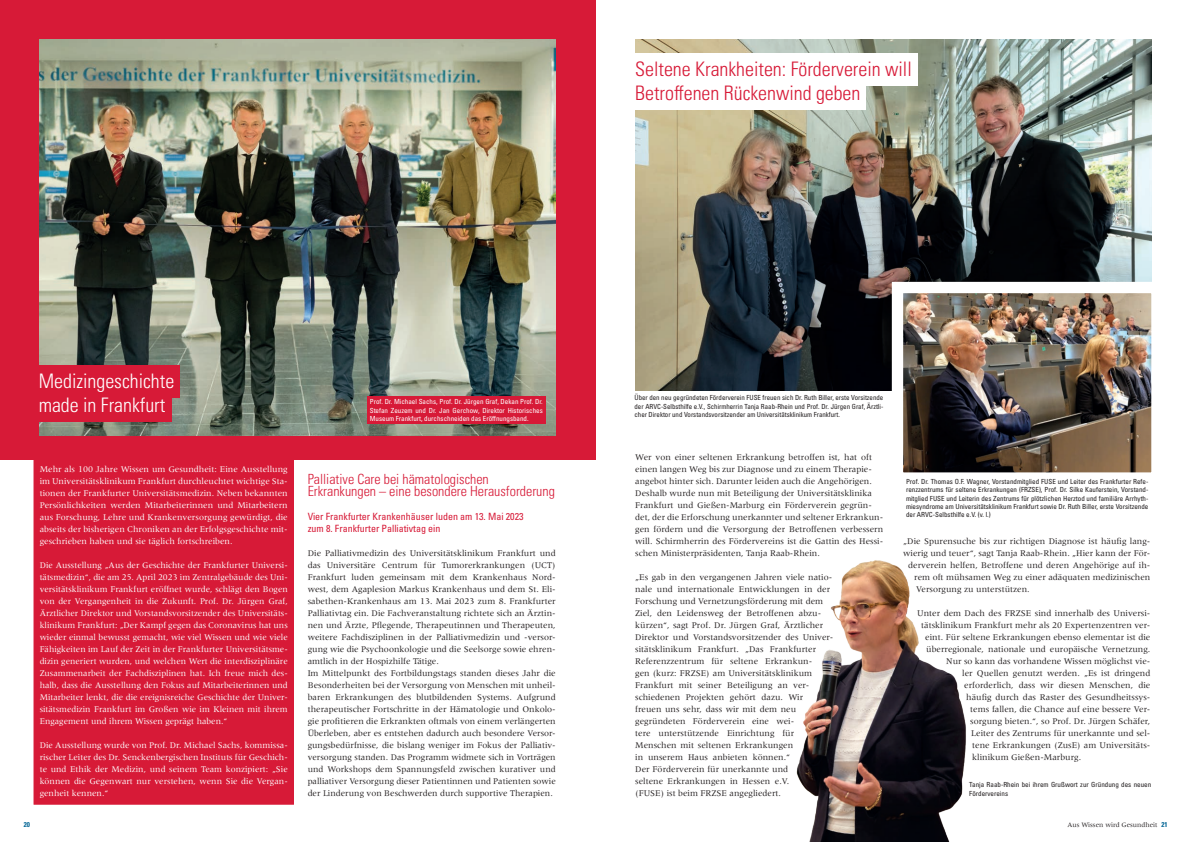
<style>
.page{position:relative;width:1191px;height:842px;background:#fff}
.page>*{position:absolute;margin:0;border:0;box-sizing:border-box;transform-origin:0 0}
.t1{font:300 condensed 20px/24px "Univers LT Pro";color:#d71a37}
.t2{font:300 condensed 20px/24px "Univers LT Pro";color:#fff}
.t3{font:300 condensed 14px/12px "Univers LT Pro";color:#d71a37}
.t4{font:condensed 10px/12px "Univers LT Pro";color:#d71a37}
.t5{font:9px/12px "Meridien LT Pro";color:#231f20}
.t6{font:9px/12px "Meridien LT Pro";color:#fff;text-align:justify}
.t7{font:condensed 7px/8.4px "Univers LT Pro";color:#231f20;text-align:justify}
.t8{font:condensed 7px/8.4px "Univers LT Pro";color:#fff;text-align:justify}
.t9{font:7px "Meridien LT Pro";color:#231f20}
.t10{font:700 condensed 7px "Univers LT Pro";color:#006494}
.s1{font-family:"Univers LT Pro";font-weight:700;font-stretch:condensed;color:#006494}
</style>
<div class="page">
<div style="left:0;top:0;width:595px;height:460px;background:#d71a37"></div>
<img style="left:40px;top:40px;width:516px;height:396px">
<img style="left:635px;top:40px;width:516px;height:351px">
<img style="left:886px;top:276px;width:266px;height:197px">
<img style="left:796px;top:560px;width:170px;height:282px">
<div style="left:34px;top:441px;width:260px;height:364px;background:#d71a37;border:1px solid #d71a37"></div>
<div style="left:33px;top:365px;width:147px;height:32px;background:#d71a37"></div>
<div style="left:33px;top:389px;width:138px;height:32px;background:#d71a37"></div>
<div style="left:629px;top:53px;width:288px;height:32px;background:#fff"></div>
<div style="left:629px;top:77px;width:237px;height:32px;background:#fff"></div>
<div style="left:367px;top:396px;width:178px;height:28px;background:#d71a37"></div>
<h1 class="t1" style="left:635px;top:56px;width:278px">Seltene Krankheiten: Förderverein will<br>Betroffenen Rückenwind geben</h1>
<h1 class="t2" style="left:39px;top:368px;width:137px">Medizingeschichte made in Frankfurt</h1>
<p class="t6" style="left:40px;top:463px;width:250px">Mehr als 100 Jahre Wissen um Gesundheit: Eine Ausstellung im Universitätsklinikum Frankfurt durchleuchtet wichtige Sta&shy;tionen der Frankfurter Universitätsmedizin. Neben bekannten Persönlichkeiten werden Mitarbeiterinnen und Mitarbeitern aus Forschung, Lehre und Krankenversorgung gewürdigt, die abseits der bisherigen Chroniken an der Erfolgsgeschichte mit&shy;geschrieben haben und sie täglich fortschreiben.</p>
<p class="t6" style="left:40px;top:559px;width:250px">Die Ausstellung „Aus der Geschichte der Frankfurter Universi&shy;tätsmedizin“, die am 25. April 2023 im Zentralgebäude des Uni&shy;versitätsklinikum Frankfurt eröffnet wurde, schlägt den Bogen von der Vergangenheit in die Zukunft. Prof. Dr. Jürgen Graf, Ärztlicher Direktor und Vorstandsvorsitzender des Universitäts&shy;klinikum Frankfurt: „Der Kampf gegen das Coronavirus hat uns wieder einmal bewusst gemacht, wie viel Wissen und wie viele Fähigkeiten im Lauf der Zeit in der Frankfurter Universitätsme&shy;dizin generiert wurden, und welchen Wert die interdisziplinäre Zusammenarbeit der Fachdisziplinen hat. Ich freue mich des&shy;halb, dass die Ausstellung den Fokus auf Mitarbeiterinnen und Mitarbeiter lenkt, die die ereignisreiche Geschichte der Univer&shy;sitätsmedizin Frankfurt im Großen wie im Kleinen mit ihrem Engagement und ihrem Wissen geprägt haben.“</p>
<p class="t6" style="left:40px;top:739px;width:250px">Die Ausstellung wurde von Prof. Dr. Michael Sachs, kommissa&shy;rischer Leiter des Dr. Senckenbergischen Instituts für Geschich&shy;te und Ethik der Medizin, und seinem Team konzipiert: „Sie können die Gegenwart nur verstehen, wenn Sie die Vergan&shy;genheit kennen.“</p>
<p class="t8" style="left:370px;top:397px;width:175px">Prof. Dr. Michael Sachs, Prof. Dr. Jürgen Graf, Dekan Prof. Dr.<br>Stefan Zeuzem und Dr. Jan Gerchow, Direktor Historisches Museum Frankfurt, durchschneiden das Eröffnungsband.</p>
<h2 class="t3" style="left:308px;top:472px;width:249px">Palliative Care bei hämatologischen<br>Erkrankungen – eine besondere Herausforderung</h2>
<p class="t4" style="left:308px;top:510px;width:217px">Vier Frankfurter Krankenhäuser luden am 13. Mai 2023 zum 8. Frankfurter Palliativtag ein</p>
<p class="t5" style="left:308px;top:547px;width:250px">Die Palliativmedizin des Universitätsklinikum Frankfurt und das Universitäre Centrum für Tumorerkrankungen (UCT)<br>Frankfurt luden gemeinsam mit dem Krankenhaus Nord&shy;west, dem Agaplesion Markus Krankenhaus und dem St. Eli&shy;sabethen-Krankenhaus am 13. Mai 2023 zum 8. Frankfurter Palliativtag ein. Die Fachveranstaltung richtete sich an Ärztin&shy;nen und Ärzte, Pflegende, Therapeutinnen und Therapeuten, weitere Fachdisziplinen in der Palliativmedizin und -versor&shy;gung wie die Psychoonkologie und die Seelsorge sowie ehren&shy;amtlich in der Hospizhilfe Tätige.<br>Im Mittelpunkt des Fortbildungstags standen dieses Jahr die Besonderheiten bei der Versorgung von Menschen mit unheil&shy;baren Erkrankungen des blutbildenden Systems. Aufgrund therapeutischer Fortschritte in der Hämatologie und Onkolo&shy;gie profitieren die Erkrankten oftmals von einem verlängerten Überleben, aber es entstehen dadurch auch besondere Versor&shy;gungsbedürfnisse, die bislang weniger im Fokus der Palliativ&shy;versorgung standen. Das Programm widmete sich in Vorträgen und Workshops dem Spannungsfeld zwischen kurativer und palliativer Versorgung dieser Patientinnen und Patienten sowie der Linderung von Beschwerden durch supportive Therapien.</p>
<p class="t7" style="left:634px;top:393px;width:250px">Über den neu gegründeten Förderverein FUSE freuen sich Dr. Ruth Biller, erste Vorsitzende der ARVC-Selbsthilfe e.V., Schirmherrin Tanja Raab-Rhein und Prof. Dr. Jürgen Graf, Ärztli&shy;cher Direktor und Vorstandsvorsitzender am Universitätsklinikum Frankfurt.</p>
<p class="t5" style="left:635px;top:451px;width:250px">Wer von einer seltenen Erkrankung betroffen ist, hat oft einen langen Weg bis zur Diagnose und zu einem Therapie&shy;angebot hinter sich. Darunter leiden auch die Angehörigen.<br>Deshalb wurde nun mit Beteiligung der Universitätsklinika Frankfurt und Gießen-Marburg ein Förderverein gegrün&shy;det, der die Erforschung unerkannter und seltener Erkrankun&shy;gen fördern und die Versorgung der Betroffenen verbessern will. Schirmherrin des Fördervereins ist die Gattin des Hessi&shy;schen Ministerpräsidenten, Tanja Raab-Rhein.</p>
<p class="t5" style="left:635px;top:571px;width:199px">„Es gab in den vergangenen Jahren viele natio&shy;nale und internationale Entwicklungen in der Forschung und Vernetzungsförderung mit dem Ziel, den Leidensweg der Betroffenen abzu&shy;kürzen“, sagt Prof. Dr. Jürgen Graf, Ärztlicher Direktor und Vorstandsvorsitzender des Univer&shy;sitätsklinikum Frankfurt. „Das Frankfurter Referenzzentrum für seltene Erkrankun-<br>gen (kurz: FRZSE) am Universitätsklinikum Frankfurt mit seiner Beteiligung an ver&shy;schiedenen Projekten gehört dazu. Wir<br>freuen uns sehr, dass wir mit dem neu gegründeten Förderverein eine wei-<br>tere unterstützende Einrichtung für Menschen mit seltenen Erkrankungen<br>in unserem Haus anbieten können.“<br>Der Förderverein für unerkannte und<br>seltene Erkrankungen in Hessen e.V.<br>(FUSE) ist beim FRZSE angegliedert.</p>
<p class="t7" style="left:906px;top:477px;width:244px">Prof. Dr. Thomas O.F. Wagner, Vorstandmitglied FUSE und Leiter des Frankfurter Refe&shy;renzzentrums für seltene Erkrankungen (FRZSE), Prof. Dr. Silke Kauferstein, Vorstand&shy;mitglied FUSE und Leiterin des Zentrums für plötzlichen Herztod und familiäre Arrhyth&shy;miesyndrome am Universitätsklinikum Frankfurt sowie Dr. Ruth Biller, erste Vorsitzende der ARVC-Selbsthilfe e.V. (v. l.)</p>
<p class="t5" style="left:903px;top:535px;width:249px">„Die Spurensuche bis zur richtigen Diagnose ist häufig lang-</p>
<p class="t5" style="left:903px;top:547px;width:249px">wierig und teuer“, sagt Tanja Raab-Rhein. „Hier kann der För-</p>
<p class="t5" style="left:908px;top:559px;width:244px">derverein helfen, Betroffene und deren Angehörige auf ih-</p>
<p class="t5" style="left:914px;top:571px;width:238px">rem oft mühsamen Weg zu einer adäquaten medizinischen</p>
<p class="t5" style="left:916px;top:583px;width:115px">Versorgung zu unterstützen.</p>
<p class="t5" style="left:917px;top:607px;width:234px">Unter dem Dach des FRZSE sind innerhalb des Universi-</p>
<p class="t5" style="left:921px;top:619px;width:230px">tätsklinikum Frankfurt mehr als 20 Expertenzentren ver-</p>
<p class="t5" style="left:925px;top:631px;width:226px">eint. Für seltene Erkrankungen ebenso elementar ist die</p>
<p class="t5" style="left:926px;top:643px;width:225px">überregionale, nationale und europäische Vernetzung.</p>
<p class="t5" style="left:946px;top:655px;width:205px">Nur so kann das vorhandene Wissen möglichst vie-</p>
<p class="t5" style="left:962px;top:667px;width:190px">ler Quellen genutzt werden. „Es ist dringend</p>
<p class="t5" style="left:964px;top:679px;width:187px">erforderlich, dass wir diesen Menschen, die</p>
<p class="t5" style="left:966px;top:691px;width:186px">häufig durch das Raster des Gesundheitssys-</p>
<p class="t5" style="left:970px;top:703px;width:181px">tems fallen, die Chance auf eine bessere Ver-</p>
<p class="t5" style="left:970px;top:715px;width:182px">sorgung bieten.“, so Prof. Dr. Jürgen Schäfer,</p>
<p class="t5" style="left:971px;top:727px;width:181px">Leiter des Zentrums für unerkannte und sel-</p>
<p class="t5" style="left:972px;top:739px;width:180px">tene Erkrankungen (ZusE) am Universitäts-</p>
<p class="t5" style="left:972px;top:751px;width:110px">klinikum Gießen-Marburg.</p>
<p class="t7" style="left:969px;top:780px;width:184px">Tanja Raab-Rhein bei ihrem Grußwort zur Gründung des neuen<br>Fördervereins</p>
<p class="t10" style="left:24px;top:820px;width:8px">20</p>
<p class="t9" style="left:1067px;top:821px;width:101px">Aus Wissen wird Gesundheit <span class="s1">21</span></p>
</div>
